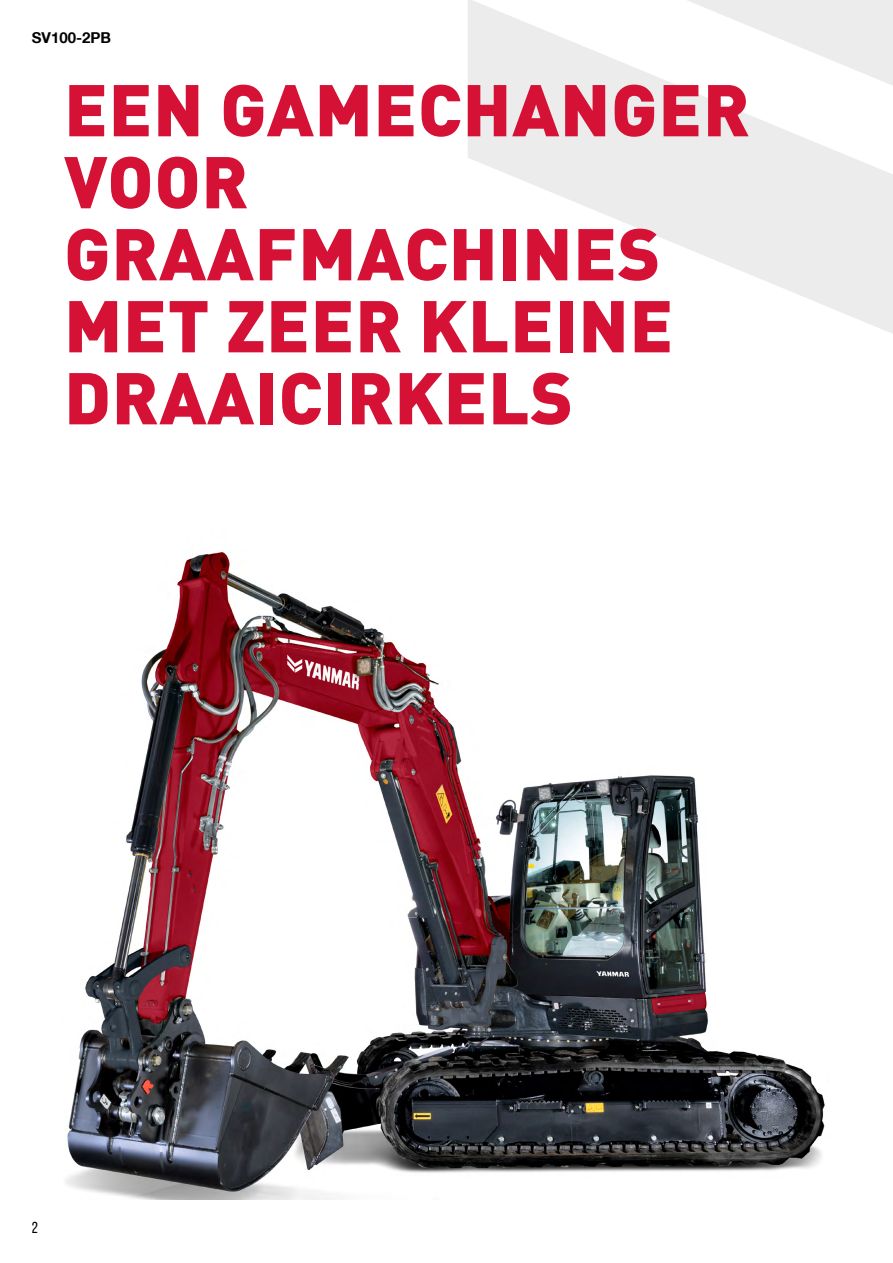
<style>
.page{position:relative;width:893px;height:1263px;background:#fff}
.page>*{position:absolute;margin:0;border:0;box-sizing:border-box;transform-origin:0 0}
.t1{font:900 72px/72px "DINOT";letter-spacing:.01em;color:#d61136}
.t2{font:15.9px "Bebas Neue";color:#000}
.t3{font:700 15px "Helvetica Neue LT Com";color:#000}
</style>
<div class="page">
<svg style="left:468px;top:0;width:425px;height:334px;fill:#ececec"></svg>
<img style="left:66px;top:551px;width:759px;height:648px">
<p class="t3" style="left:32px;top:28px;width:81px">SV100-2PB</p>
<p class="t1" style="left:64px;top:72px;width:687px">EEN GAMECHANGER<br>VOOR<br>GRAAFMACHINES<br>MET ZEER KLEINE<br>DRAAICIRKELS</p>
<p class="t2" style="left:32px;top:1219px;width:8px">2</p>
</div>
